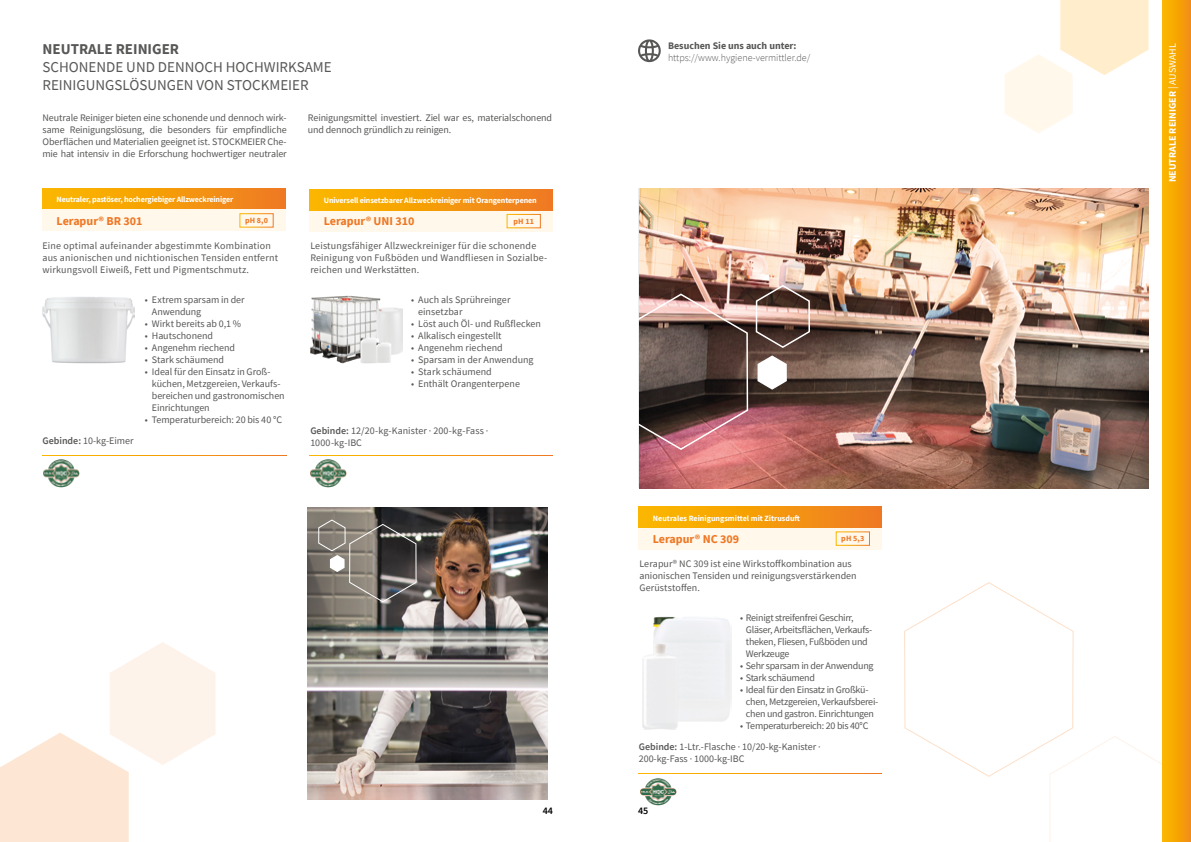
<style>
.page{position:relative;width:1191px;height:842px;background:#fff}
.page>*{position:absolute;margin:0;border:0;box-sizing:border-box;transform-origin:0 0}
.t1{font:15px/18px "Source Sans Pro";color:#575756}
.t2{font:700 15px "Source Sans Pro";color:#575756}
.t3{font:700 12px "Source Sans Pro";color:#ee7723}
.t4{font:10px/12px "Source Sans Pro";letter-spacing:-.005em;color:#575756}
.t5{font:10px/12px "Source Sans Pro";letter-spacing:-.025em;color:#575756}
.t6{font:10px/12px "Source Sans Pro";letter-spacing:.02em;color:#575756}
.t7{font:300 10px "Source Sans Pro";color:#575756}
.t8{font:700 10px "Source Sans Pro";color:#575756}
.t9{font:700 10px "Source Sans Pro";color:#fff}
.t10{font:600 10px "Source Sans Pro";color:#000}
.t11{font:700 8px "Source Sans Pro";letter-spacing:-.015em;color:#fff}
.t12{font:700 8px "Source Sans Pro";letter-spacing:.015em;color:#ee7723}
.s1{font-weight:600}
.s2{font-weight:400}
</style>
<div class="page">
<svg style="left:904px;top:582px;width:258px;height:260px"></svg>
<img style="left:43px;top:460px;width:37px;height:27px">
<img style="left:42px;top:297px;width:93px;height:66px">
<img style="left:310px;top:296px;width:92px;height:67px">
<svg style="left:310px;top:455px;width:243px;height:1px"></svg>
<svg style="left:1162px;top:0;width:29px;height:842px;background:#f6a405"></svg>
<svg style="left:638px;top:39px;width:23px;height:23px"></svg>
<div style="left:42px;top:189px;width:244px;height:21px;background:linear-gradient(to right,#fbbb00,#ef7b21)"></div>
<div style="left:42px;top:210px;width:244px;height:21px;background:#fff8eb"></div>
<div style="left:239px;top:213px;width:34px;height:14px;border:1px solid #fff"></div>
<div style="left:310px;top:210px;width:243px;height:22px;background:#fff8eb"></div>
<div style="left:507px;top:214px;width:34px;height:14px;border:1px solid #fff"></div>
<div style="left:310px;top:189px;width:243px;height:21px;background:linear-gradient(to right,#fbbb00,#ef7b22)"></div>
<svg style="left:1005px;top:0;width:143px;height:133px"></svg>
<div style="left:639px;top:507px;width:243px;height:21px;background:linear-gradient(to right,#fbbb00,#ef7b22)"></div>
<div style="left:639px;top:528px;width:243px;height:21px;background:#fff8eb"></div>
<div style="left:836px;top:531px;width:34px;height:15px;border:1px solid #fff"></div>
<svg style="left:639px;top:773px;width:243px;height:1px"></svg>
<img style="left:642px;top:616px;width:89px;height:114px">
<img style="left:640px;top:778px;width:36px;height:27px">
<svg style="left:43px;top:455px;width:243px;height:1px"></svg>
<img style="left:308px;top:508px;width:240px;height:291px">
<img style="left:639px;top:189px;width:509px;height:299px">
<svg style="left:638px;top:293px;width:111px;height:158px;background:#745755"></svg>
<svg style="left:755px;top:284px;width:55px;height:65px;background:#80665e"></svg>
<svg style="left:757px;top:355px;width:30px;height:35px"></svg>
<svg style="left:0;top:642px;width:215px;height:200px"></svg>
<svg style="left:318px;top:519px;width:99px;height:84px;background:#75716b"></svg>
<img style="left:310px;top:460px;width:36px;height:27px">
<h1 class="t2" style="left:43px;top:39px;width:138px">NEUTRALE REINIGER</h1>
<h1 class="t1" style="left:43px;top:58px;width:291px">SCHONENDE UND DENNOCH HOCHWIRKSAME<br>REINIGUNGSLÖSUNGEN VON STOCKMEIER</h1>
<p class="t4" style="left:43px;top:112px;width:246px;text-align:justify">Neutrale Reiniger bieten eine schonende und dennoch wirk&shy;same Reinigungslösung, die besonders für empfindliche Oberflächen und Materialien geeignet ist. STOCKMEIER Che&shy;mie hat intensiv in die Erforschung hochwertiger neutraler</p>
<p class="t4" style="left:308px;top:112px;width:246px">Reinigungsmittel investiert. Ziel war es, materialschonend und dennoch gründlich zu reinigen.</p>
<p class="t11" style="left:57px;top:194px;width:178px">Neutraler, pastöser, hochergiebiger Allzweckreiniger</p>
<p class="t3" style="left:57px;top:212px;width:87px">Lerapur® BR 301</p>
<p class="t12" style="left:245px;top:215px;width:25px">pH 8,0</p>
<p class="t11" style="left:324px;top:195px;width:214px">Universell einsetzbarer Allzweckreiniger mit Orangenterpenen</p>
<p class="t3" style="left:324px;top:213px;width:92px">Lerapur® UNI 310</p>
<p class="t12" style="left:513px;top:216px;width:22px">pH 11</p>
<p class="t6" style="left:42px;top:239px;width:237px">Eine optimal aufeinander abgestimmte Kombination aus anionischen und nichtionischen Tensiden entfernt wirkungsvoll Eiweiß, Fett und Pigmentschmutz.</p>
<p class="t4" style="left:152px;top:294px;width:94px;text-indent:-7px">• Extrem sparsam in der<br>Anwendung</p>
<p class="t4" style="left:145px;top:318px;width:98px">• Wirkt bereits ab 0,1 %</p>
<p class="t4" style="left:145px;top:330px;width:70px">• Hautschonend</p>
<p class="t4" style="left:145px;top:342px;width:92px">• Angenehm riechend</p>
<p class="t4" style="left:145px;top:354px;width:81px">• Stark schäumend</p>
<p class="t4" style="left:152px;top:366px;width:134px;text-indent:-7px">• Ideal für den Einsatz in Groß&shy;küchen, Metzgereien, Verkaufs&shy;bereichen und gastronomischen<br>Einrichtungen</p>
<p class="t4" style="left:145px;top:414px;width:139px">• Temperaturbereich: 20 bis 40 °C</p>
<p class="t6" style="left:310px;top:239px;width:238px">Leistungsfähiger Allzweckreiniger für die schonende<br>Reinigung von Fußböden und Wandfliesen in Sozialbe&shy;reichen und Werkstätten.</p>
<p class="t4" style="left:418px;top:294px;width:94px;text-indent:-7px">• Auch als Sprühreinger einsetzbar</p>
<p class="t4" style="left:411px;top:318px;width:131px">• Löst auch Öl- und Rußflecken</p>
<p class="t4" style="left:411px;top:330px;width:92px">• Alkalisch eingestellt</p>
<p class="t4" style="left:411px;top:342px;width:93px">• Angenehm riechend</p>
<p class="t4" style="left:411px;top:354px;width:124px">• Sparsam in der Anwendung</p>
<p class="t4" style="left:411px;top:366px;width:82px">• Stark schäumend</p>
<p class="t4" style="left:411px;top:378px;width:110px">• Enthält Orangenterpene</p>
<p class="t4" style="left:42px;top:435px;width:93px"><span class="s1">Gebinde:</span> 10-kg-Eimer</p>
<p class="t4" style="left:310px;top:424px;width:180px"><span class="s1">Gebinde:</span> 12/20-kg-Kanister · 200-kg-Fass ·<br>1000-kg-IBC</p>
<p class="t8" style="left:668px;top:38px;width:130px">Besuchen Sie uns auch unter:</p>
<p class="t7" style="left:668px;top:51px;width:144px">https://www.hygiene-vermittler.de/</p>
<p class="t11" style="left:653px;top:513px;width:149px">Neutrales Reinigungsmittel mit Zitrusduft</p>
<p class="t3" style="left:653px;top:531px;width:88px">Lerapur® NC 309</p>
<p class="t12" style="left:841px;top:533px;width:25px">pH 5,3</p>
<p class="t4" style="left:639px;top:558px;width:219px">Lerapur® NC 309 ist eine Wirkstoffkombination aus anionischen Tensiden und reinigungsverstärkenden<br>Gerüststoffen.</p>
<p class="t5" style="left:746px;top:612px;width:128px;text-indent:-6px">• Reinigt streifenfrei Geschirr,<br>Gläser, Arbeitsflächen, Verkaufs&shy;theken, Fliesen, Fußböden und<br>Werkzeuge</p>
<p class="t5" style="left:740px;top:660px;width:135px">• Sehr sparsam in der Anwendung</p>
<p class="t5" style="left:740px;top:672px;width:76px">• Stark schäumend</p>
<p class="t5" style="left:746px;top:684px;width:134px;text-indent:-6px">• Ideal für den Einsatz in Großkü&shy;chen, Metzgereien, Verkaufsberei&shy;chen und gastron. Einrichtungen</p>
<p class="t5" style="left:740px;top:720px;width:130px">• Temperaturbereich: 20 bis 40°C</p>
<p class="t4" style="left:638px;top:741px;width:183px"><span class="s1">Gebinde:</span> 1-Ltr.-Flasche · 10/20-kg-Kanister ·<br>200-kg-Fass · 1000-kg-IBC</p>
<p class="t10" style="left:542px;top:804px;width:12px">44</p>
<p class="t10" style="left:638px;top:804px;width:12px">45</p>
<p class="t9" style="left:1165px;top:182px;width:141px;rotate:-90deg">NEUTRALE REINIGER <span class="s2">| AUSWAHL</span></p>
</div>
